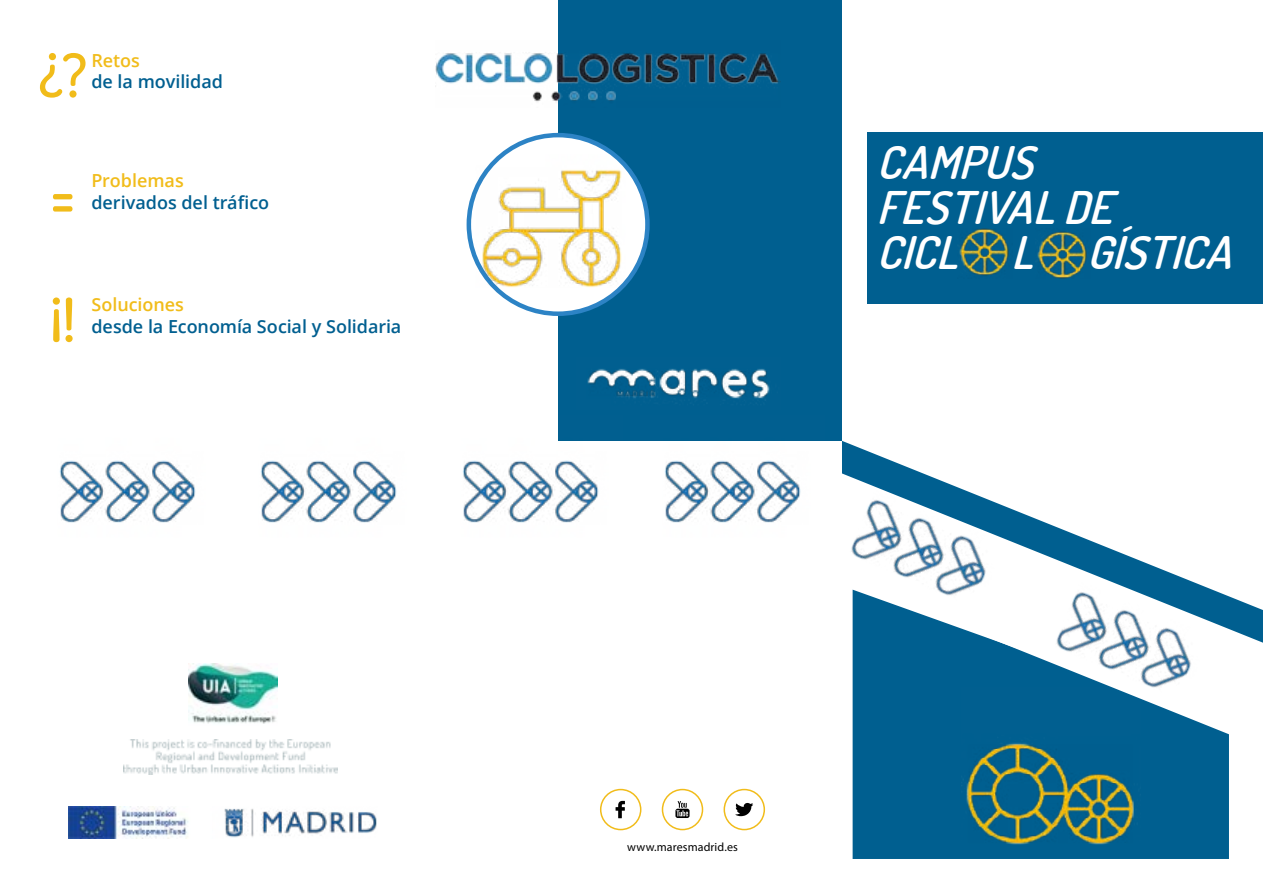
<style>
.page{position:relative;width:1263px;height:893px;background:#fff}
.page>*{position:absolute;margin:0;border:0;box-sizing:border-box;transform-origin:0 0}
.t1{font:600 60px "Dosis";color:#f1bc1a}
.t2{font:italic 600 45px/45px "Dosis";color:#fff}
.t3{font:600 18px "Open Sans";letter-spacing:-.005em;color:#005f90}
.t4{font:600 18px "Open Sans";color:#f1bc1a}
.t5{font:12px "Myriad Pro";letter-spacing:.005em;color:#000}
</style>
<div class="page">
<div style="left:558px;top:0;width:284px;height:485px;background:#005f90"></div>
<div style="left:853px;top:748px;width:376px;height:111px;background:#005f90"></div>
<div style="left:0;top:441px;width:842px;height:138px;background:#fff"></div>
<img style="left:664px;top:460px;width:137px;height:63px">
<img style="left:260px;top:460px;width:137px;height:63px">
<img style="left:462px;top:460px;width:137px;height:63px">
<img style="left:59px;top:460px;width:137px;height:63px">
<div style="left:852px;top:645px;width:377px;height:103px;background:#005f90"></div>
<svg style="left:842px;top:441px;width:421px;height:202px"></svg>
<svg style="left:615px;top:801px;width:10px;height:17px"></svg>
<div style="left:600px;top:789px;width:41px;height:41px;border:2px solid #f1bc1a;border-radius:50%"></div>
<svg style="left:675px;top:801px;width:14px;height:17px"></svg>
<div style="left:662px;top:789px;width:41px;height:41px;border:2px solid #f1bc1a;border-radius:50%"></div>
<svg style="left:735px;top:803px;width:18px;height:13px"></svg>
<div style="left:723px;top:789px;width:42px;height:41px;border:2px solid #f1bc1a;border-radius:50%"></div>
<div style="left:469px;top:135px;width:178px;height:179px;background:#fff;border-radius:50%"></div>
<div style="left:467px;top:133px;width:183px;height:183px;border:4px solid #2c83c5;border-radius:50%"></div>
<img style="left:475px;top:155px;width:150px;height:132px">
<img style="left:1018px;top:539px;width:224px;height:198px">
<img style="left:842px;top:446px;width:194px;height:199px">
<img style="left:189px;top:663px;width:88px;height:61px">
<img style="left:69px;top:807px;width:308px;height:31px">
<img style="left:123px;top:740px;width:215px;height:35px">
<img style="left:587px;top:369px;width:183px;height:32px">
<img style="left:962px;top:687px;width:178px;height:157px">
<img style="left:436px;top:53px;width:344px;height:49px">
<div style="left:867px;top:133px;width:396px;height:171px;background:#005f90"></div>
<img style="left:959px;top:229px;width:50px;height:47px">
<img style="left:1037px;top:231px;width:50px;height:48px">
<h1 class="t1" style="left:38px;top:36px;width:50px">¿?</h1>
<p class="t4" style="left:91px;top:48px;width:50px">Retos</p>
<p class="t3" style="left:91px;top:69px;width:133px">de la movilidad</p>
<h1 class="t1" style="left:49px;top:157px;width:28px">=</h1>
<p class="t4" style="left:91px;top:169px;width:94px">Problemas</p>
<p class="t3" style="left:91px;top:190px;width:179px">derivados del tráfico</p>
<h1 class="t1" style="left:50px;top:281px;width:27px">¡!</h1>
<p class="t4" style="left:91px;top:292px;width:94px">Soluciones</p>
<p class="t3" style="left:91px;top:314px;width:311px">desde la Economía Social y Solidaria</p>
<h2 class="t2" style="left:876px;top:139px;width:371px">CAMPUS<br>FESTIVALDE<br>CICL L GÍSTICA</h2>
<p class="t5" style="left:627px;top:839px;width:112px">www.maresmadrid.es</p>
</div>
